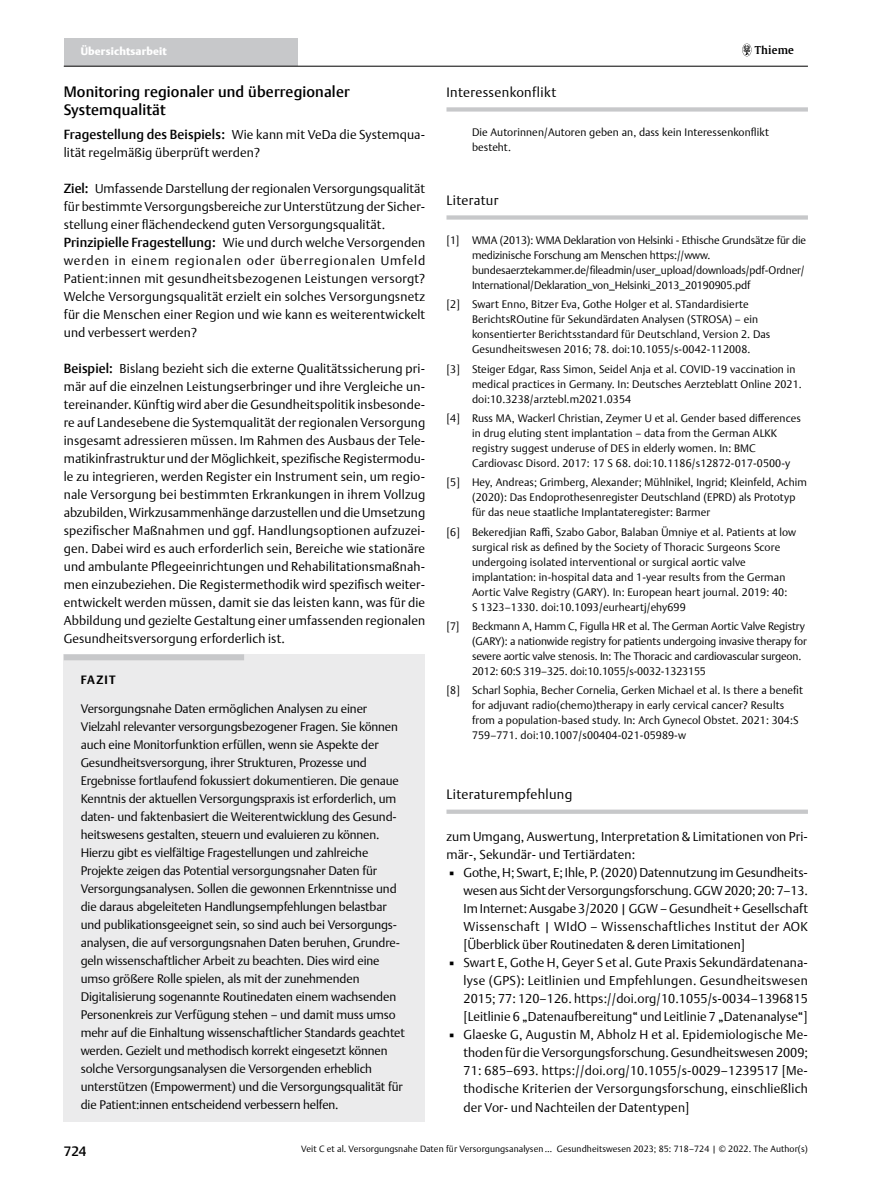
<style>
.page{position:relative;width:893px;height:1191px;background:#fff}
.page>*{position:absolute;margin:0;border:0;box-sizing:border-box;transform-origin:0 0}
.t1{font:500 15px/18px "Thieme Argo 2011";letter-spacing:.01em;color:#000}
.t2{font:300 13.5px "Thieme Argo 2011";letter-spacing:.025em;color:#000}
.t3{font:500 13.5px "Thieme Argo 2011";color:#000}
.t4{font:300 12.75px/18px "Thieme Argo 2011";letter-spacing:.01em;color:#000;text-align:justify}
.t5{font:300 12.3px/18px "Thieme Argo 2011";letter-spacing:-.01em;color:#000}
.t6{font:700 12px "Thieme Argo 2011";color:#000}
.t7{font:300 10.8px/15px "Thieme Argo 2011";letter-spacing:.01em;color:#000}
.t8{font:300 10.8px/15px "Thieme Argo 2011";letter-spacing:-.01em;color:#000}
.t9{font:900 10.8px "Thieme Argo 2011";letter-spacing:.01em;color:#fff}
.t10{font:600 10.8px "Thieme Gulliver 2011";letter-spacing:.01em;color:#000}
.t11{font:300 9px "Thieme Argo 2011";letter-spacing:.01em;color:#000}
.s1{font-weight:500;font-size:13.2px}
</style>
<div class="page">
<div style="left:64px;top:38px;width:234px;height:28px;background:#c7c8ca"></div>
<hr style="left:64px;top:66px;width:744px;height:1px;background:#000">
<svg style="left:742px;top:44px;width:9px;height:12px"></svg>
<div style="left:446px;top:107px;width:362px;height:5px;background:#c7c8ca"></div>
<div style="left:446px;top:215px;width:362px;height:5px;background:#c7c8ca"></div>
<div style="left:446px;top:809px;width:362px;height:5px;background:#c7c8ca"></div>
<div style="left:64px;top:654px;width:361px;height:468px;background:#ebebec"></div>
<div style="left:64px;top:654px;width:180px;height:6px;background:#c7c8ca"></div>
<p class="t9" style="left:81px;top:44px;width:88px">Übersichtsarbeit</p>
<p class="t10" style="left:755px;top:42px;width:40px">Thieme</p>
<p class="t1" style="left:64px;top:82px;width:287px">Monitoring regionaler und überregionaler<br>Systemqualität</p>
<p class="t4" style="left:64px;top:125px;width:363px"><span class="s1">Fragestellung des Beispiels:</span> Wie kann mit VeDa die Systemqua&shy;lität regelmäßig überprüft werden?</p>
<p class="t4" style="left:64px;top:179px;width:363px;text-align:left"><span class="s1">Ziel:</span> Umfassende Darstellung der regionalen Versorgungsqualität für bestimmte Versorgungsbereiche zur Unterstützung der Sicher&shy;stellung einer flächendeckend guten Versorgungsqualität.<br><span class="s1">Prinzipielle Fragestellung:</span> Wie und durch welche Versorgenden werden in einem regionalen oder überregionalen Umfeld Patient:innen mit gesundheitsbezogenen Leistungen versorgt?<br>Welche Versorgungsqualität erzielt ein solches Versorgungsnetz für die Menschen einer Region und wie kann es weiterentwickelt und verbessert werden?</p>
<p class="t4" style="left:64px;top:359px;width:363px"><span class="s1">Beispiel:</span> Bislang bezieht sich die externe Qualitätssicherung pri&shy;mär auf die einzelnen Leistungserbringer und ihre Vergleiche un&shy;tereinander. Künftig wird aber die Gesundheitspolitik insbesonde&shy;re auf Landesebene die Systemqualität der regionalen Versorgung insgesamt adressieren müssen. Im Rahmen des Ausbaus der Tele&shy;matikinfrastruktur und der Möglichkeit, spezifische Registermodu&shy;le zu integrieren, werden Register ein Instrument sein, um regio&shy;nale Versorgung bei bestimmten Erkrankungen in ihrem Vollzug abzubilden, Wirkzusammenhänge darzustellen und die Umsetzung spezifischer Maßnahmen und ggf. Handlungsoptionen aufzuzei&shy;gen. Dabei wird es auch erforderlich sein, Bereiche wie stationäre und ambulante Pflegeeinrichtungen und Rehabilitationsmaßnah&shy;men einzubeziehen. Die Registermethodik wird spezifisch weiter&shy;entwickelt werden müssen, damit sie das leisten kann, was für die Abbildung und gezielte Gestaltung einer umfassenden regionalen Gesundheitsversorgung erforderlich ist.</p>
<p class="t6" style="left:81px;top:672px;width:9px">Faz</p>
<p class="t6" style="left:105px;top:672px;width:11px">it</p>
<p class="t5" style="left:81px;top:699px;width:325px">Versorgungsnahe Daten ermöglichen Analysen zu einer Vielzahl relevanter versorgungsbezogener Fragen. Sie können auch eine Monitorfunktion erfüllen, wenn sie Aspekte der Gesundheitsversorgung, ihrer Strukturen, Prozesse und Ergebnisse fortlaufend fokussiert dokumentieren. Die genaue Kenntnis der aktuellen Versorgungspraxis ist erforderlich, um daten- und faktenbasiert die Weiterentwicklung des Gesund&shy;heitswesens gestalten, steuern und evaluieren zu können.<br>Hierzu gibt es vielfältige Fragestellungen und zahlreiche Projekte zeigen das Potential versorgungsnaher Daten für Versorgungsanalysen. Sollen die gewonnen Erkenntnisse und die daraus abgeleiteten Handlungsempfehlungen belastbar und publikationsgeeignet sein, so sind auch bei Versorgungs&shy;analysen, die auf versorgungsnahen Daten beruhen, Grundre&shy;geln wissenschaftlicher Arbeit zu beachten. Dies wird eine umso größere Rolle spielen, als mit der zunehmenden Digitalisierung sogenannte Routinedaten einem wachsenden Personenkreis zur Verfügung stehen – und damit muss umso mehr auf die Einhaltung wissenschaftlicher Standards geachtet werden. Gezielt und methodisch korrekt eingesetzt können solche Versorgungsanalysen die Versorgenden erheblich unterstützen (Empowerment) und die Versorgungsqualität für die Patient:innen entscheidend verbessern helfen.</p>
<p class="t2" style="left:446px;top:83px;width:111px">Interessenkonflikt</p>
<p class="t7" style="left:472px;top:124px;width:299px">Die Autorinnen/Autoren geben an, dass kein Interessenkonflikt besteht.</p>
<p class="t2" style="left:446px;top:191px;width:53px">Literatur</p>
<p class="t8" style="left:472px;top:232px;width:336px;text-indent:-26px">[1] WMA (2013): WMA Deklaration von Helsinki - Ethische Grundsätze für die medizinische Forschung am Menschen https://www. bundesaerztekammer.de/fileadmin/user_upload/downloads/pdf-Ordner/ International/Deklaration_von_Helsinki_2013_20190905.pdf</p>
<p class="t7" style="left:472px;top:297px;width:300px;text-indent:-26px">[2] Swart Enno, Bitzer Eva, Gothe Holger et al. STandardisierte BerichtsROutine für Sekundärdaten Analysen (STROSA) – ein konsentierter Berichtsstandard für Deutschland, Version 2. Das Gesundheitswesen 2016; 78. doi:10.1055/s-0042-112008.</p>
<p class="t7" style="left:472px;top:361px;width:331px;text-indent:-26px">[3] Steiger Edgar, Rass Simon, Seidel Anja et al. COVID-19 vaccination in medical practices in Germany. In: Deutsches Aerzteblatt Online 2021. doi:10.3238/arztebl.m2021.0354</p>
<p class="t7" style="left:472px;top:410px;width:330px;text-indent:-26px">[4] Russ MA, Wackerl Christian, Zeymer U et al. Gender based differences in drug eluting stent implantation – data from the German ALKK registry suggest underuse of DES in elderly women. In: BMC Cardiovasc Disord. 2017: 17 S 68. doi:10.1186/s12872-017-0500-y</p>
<p class="t7" style="left:472px;top:475px;width:336px;text-indent:-26px">[5] Hey, Andreas; Grimberg, Alexander; Mühlnikel, Ingrid; Kleinfeld, Achim (2020): Das Endoprothesenregister Deutschland (EPRD) als Prototyp für das neue staatliche Implantateregister: Barmer</p>
<p class="t7" style="left:472px;top:524px;width:326px;text-indent:-26px">[6] Bekeredjian Raffi, Szabo Gabor, Balaban Ümniye et al. Patients at low surgical risk as defined by the Society of Thoracic Surgeons Score undergoing isolated interventional or surgical aortic valve implantation: in-hospital data and 1-year results from the German Aortic Valve Registry (GARY). In: European heart journal. 2019: 40:<br>S 1323–1330. doi:10.1093/eurheartj/ehy699</p>
<p class="t8" style="left:472px;top:618px;width:336px;text-indent:-26px">[7] Beckmann A, Hamm C, Figulla HR et al. The German Aortic Valve Registry (GARY): a nationwide registry for patients undergoing invasive therapy for severe aortic valve stenosis. In: The Thoracic and cardiovascular surgeon.<br>2012: 60:S 319–325. doi:10.1055/s-0032-1323155</p>
<p class="t7" style="left:472px;top:682px;width:332px;text-indent:-26px">[8] Scharl Sophia, Becher Cornelia, Gerken Michael et al. Is there a benefit for adjuvant radio(chemo)therapy in early cervical cancer? Results from a population-based study. In: Arch Gynecol Obstet. 2021: 304:S 759–771. doi:10.1007/s00404-021-05989-w</p>
<p class="t2" style="left:446px;top:785px;width:127px">Literaturempfehlung</p>
<p class="t4" style="left:446px;top:827px;width:363px">zum Umgang, Auswertung, Interpretation &amp; Limitationen von Pri&shy;mär-, Sekundär- und Tertiärdaten:</p>
<p class="t4" style="left:463px;top:863px;width:346px;text-indent:-17px">▪ Gothe, H; Swart, E; Ihle, P. (2020) Datennutzung im Gesundheits&shy;wesen aus Sicht der Versorgungsforschung. GGW 2020; 20: 7–13.<br>Im Internet: Ausgabe 3/2020 | GGW – Gesundheit+Gesellschaft Wissenschaft | WIdO – Wissenschaftliches Institut der AOK [Überblick über Routinedaten &amp; deren Limitationen]</p>
<p class="t4" style="left:463px;top:953px;width:346px;text-indent:-17px">▪ Swart E, Gothe H, Geyer S et al. Gute Praxis Sekundärdatenana&shy;lyse (GPS): Leitlinien und Empfehlungen. Gesundheitswesen 2015; 77: 120–126. https://doi.org/10.1055/s-0034–1396815 [Leitlinie 6 „Datenaufbereitung“ und Leitlinie 7 „Datenanalyse“]</p>
<p class="t4" style="left:463px;top:1025px;width:346px;text-indent:-17px">▪ Glaeske G, Augustin M, Abholz H et al. Epidemiologische Me&shy;thoden für die Versorgungsforschung. Gesundheitswesen 2009; 71: 685–693. https://doi.org/10.1055/s-0029–1239517 [Me&shy;thodische Kriterien der Versorgungsforschung, einschließlich der Vor- und Nachteilen der Datentypen]</p>
<p class="t3" style="left:64px;top:1142px;width:24px">724</p>
<p class="t11" style="left:301px;top:1143px;width:508px">Veit C et al. Versorgungsnahe Daten für Versorgungsanalysen … Gesundheitswesen 2023; 85: 718–724 | © 2022. The Author(s)</p>
</div>
